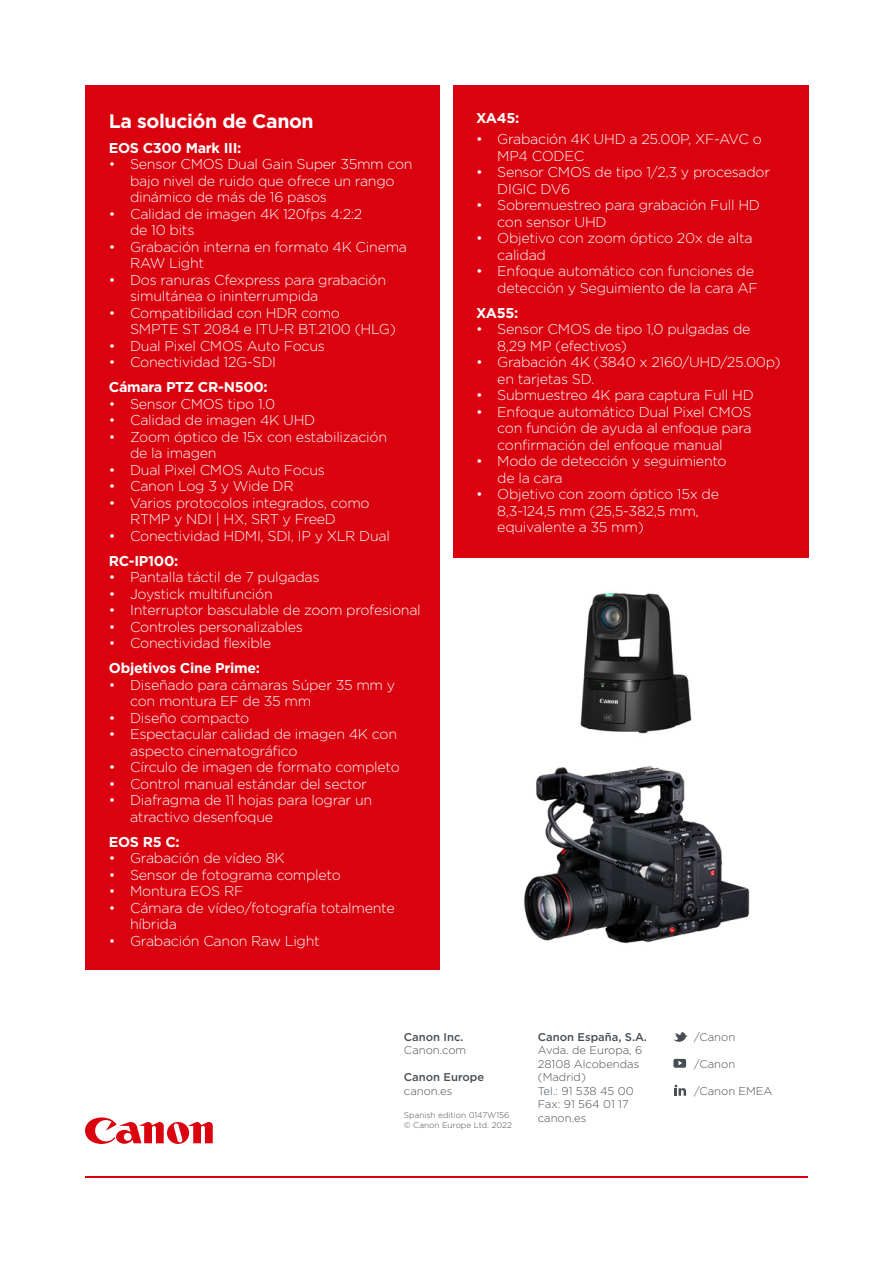
<style>
.page{position:relative;width:893px;height:1263px;background:#fff}
.page>*{position:absolute;margin:0;border:0;box-sizing:border-box;transform-origin:0 0}
.t1{font:700 19.5px "Gotham";letter-spacing:-.02em;color:#fff}
.t2{font:300 14.25px/16.5px "Gotham";letter-spacing:-.02em;color:#fff}
.t3{font:700 14.25px "Gotham";letter-spacing:-.02em;color:#fff}
.t4{font:300 11.25px/13.5px "Gotham";color:#474d52}
.t5{font:500 11.25px "Gotham";color:#474d52}
.t6{font:300 8.25px/9.9px "Gotham";color:#474d52}
</style>
<div class="page">
<svg style="left:85px;top:1117px;width:128px;height:27px"></svg>
<hr style="left:85px;top:1176px;width:723px;height:2px;background:#da020e">
<div style="left:85px;top:85px;width:355px;height:884px;background:#da020e"></div>
<div style="left:453px;top:85px;width:355px;height:472px;background:#da020e"></div>
<img style="left:523px;top:766px;width:227px;height:178px">
<svg style="left:673px;top:1032px;width:14px;height:10px"></svg>
<svg style="left:674px;top:1085px;width:12px;height:11px"></svg>
<svg style="left:673px;top:1059px;width:13px;height:9px"></svg>
<img style="left:580px;top:592px;width:112px;height:142px">
<h1 class="t1" style="left:109px;top:108px;width:206px">La solución de Canon</h1>
<p class="t3" style="left:109px;top:138px;width:134px">EOS C300 Mark III:</p>
<p class="t2" style="left:130px;top:156px;width:284px;text-indent:-21px">• Sensor CMOS Dual Gain Super 35mm con bajo nivel de ruido que ofrece un rango dinámico de más de 16 pasos</p>
<p class="t2" style="left:130px;top:205px;width:234px;text-indent:-21px">• Calidad de imagen 4K 120fps 4:2:2 de 10 bits</p>
<p class="t2" style="left:130px;top:238px;width:278px;text-indent:-21px">• Grabación interna en formato 4K Cinema<br>RAW Light</p>
<p class="t2" style="left:130px;top:271px;width:257px;text-indent:-21px">• Dos ranuras Cfexpress para grabación simultánea o ininterrumpida</p>
<p class="t2" style="left:130px;top:304px;width:267px;text-indent:-21px">• Compatibilidad con HDR como<br>SMPTE ST 2084 e ITU-R BT.2100 (HLG)</p>
<p class="t2" style="left:109px;top:337px;width:218px">• Dual Pixel CMOS Auto Focus</p>
<p class="t2" style="left:109px;top:354px;width:169px">• Conectividad 12G-SDI</p>
<p class="t3" style="left:109px;top:378px;width:160px">Cámara PTZ CR-N500:</p>
<p class="t2" style="left:109px;top:395px;width:168px">• Sensor CMOS tipo 1.0</p>
<p class="t2" style="left:109px;top:412px;width:208px">• Calidad de imagen 4K UHD</p>
<p class="t2" style="left:130px;top:428px;width:258px;text-indent:-21px">• Zoom óptico de 15x con estabilización de la imagen</p>
<p class="t2" style="left:109px;top:461px;width:218px">• Dual Pixel CMOS Auto Focus</p>
<p class="t2" style="left:109px;top:478px;width:186px">• Canon Log 3 y Wide DR</p>
<p class="t2" style="left:130px;top:494px;width:241px;text-indent:-21px">• Varios protocolos integrados, como<br>RTMP y NDI | HX, SRT y FreeD</p>
<p class="t2" style="left:109px;top:527px;width:283px">• Conectividad HDMI, SDI, IP y XLR Dual</p>
<p class="t3" style="left:109px;top:551px;width:71px">RC-IP100:</p>
<p class="t2" style="left:109px;top:569px;width:212px">• Pantalla táctil de 7 pulgadas</p>
<p class="t2" style="left:109px;top:585px;width:165px">• Joystick multifunción</p>
<p class="t2" style="left:109px;top:602px;width:314px">• Interruptor basculable de zoom profesional</p>
<p class="t2" style="left:109px;top:618px;width:196px">• Controles personalizables</p>
<p class="t2" style="left:109px;top:635px;width:164px">• Conectividad flexible</p>
<p class="t3" style="left:109px;top:659px;width:153px">Objetivos Cine Prime:</p>
<p class="t2" style="left:130px;top:676px;width:267px;text-indent:-21px">• Diseñado para cámaras Súper 35 mm y con montura EF de 35 mm</p>
<p class="t2" style="left:109px;top:709px;width:142px">• Diseño compacto</p>
<p class="t2" style="left:130px;top:726px;width:268px;text-indent:-21px">• Espectacular calidad de imagen 4K con aspecto cinematográfico</p>
<p class="t2" style="left:109px;top:759px;width:292px">• Círculo de imagen de formato completo</p>
<p class="t2" style="left:109px;top:775px;width:260px">• Control manual estándar del sector</p>
<p class="t2" style="left:130px;top:792px;width:244px;text-indent:-21px">• Diafragma de 11 hojas para lograr un atractivo desenfoque</p>
<p class="t3" style="left:109px;top:832px;width:72px">EOS R5 C:</p>
<p class="t2" style="left:109px;top:850px;width:177px">• Grabación de vídeo 8K</p>
<p class="t2" style="left:109px;top:866px;width:233px">• Sensor de fotograma completo</p>
<p class="t2" style="left:109px;top:883px;width:136px">• Montura EOS RF</p>
<p class="t2" style="left:130px;top:899px;width:266px;text-indent:-21px">• Cámara de vídeo/fotografía totalmente híbrida</p>
<p class="t2" style="left:109px;top:932px;width:213px">• Grabación Canon Raw Light</p>
<p class="t3" style="left:476px;top:109px;width:45px">XA45:</p>
<p class="t2" style="left:497px;top:131px;width:266px;text-indent:-21px">• Grabación 4K UHD a 25.00P, XF-AVC o<br>MP4 CODEC</p>
<p class="t2" style="left:497px;top:164px;width:274px;text-indent:-21px">• Sensor CMOS de tipo 1/2,3 y procesador<br>DIGIC DV6</p>
<p class="t2" style="left:497px;top:197px;width:264px;text-indent:-21px">• Sobremuestreo para grabación Full HD con sensor UHD</p>
<p class="t2" style="left:497px;top:230px;width:257px;text-indent:-21px">• Objetivo con zoom óptico 20x de alta calidad</p>
<p class="t2" style="left:476px;top:263px;width:283px;text-align:right">• Enfoque automático con funciones de detección y Seguimiento de la cara AF</p>
<p class="t3" style="left:476px;top:303px;width:44px">XA55:</p>
<p class="t2" style="left:497px;top:321px;width:255px;text-indent:-21px">• Sensor CMOS de tipo 1,0 pulgadas de<br>8,29 MP (efectivos)</p>
<p class="t2" style="left:497px;top:354px;width:285px;text-indent:-21px">• Grabación 4K (3840 x 2160/UHD/25.00p) en tarjetas SD.</p>
<p class="t2" style="left:476px;top:387px;width:279px">• Submuestreo 4K para captura Full HD</p>
<p class="t2" style="left:497px;top:403px;width:256px;text-align:justify;text-indent:-21px">• Enfoque automático Dual Pixel CMOS con función de ayuda al enfoque para confirmación del enfoque manual</p>
<p class="t2" style="left:497px;top:453px;width:231px;text-indent:-21px">• Modo de detección y seguimiento de la cara</p>
<p class="t2" style="left:497px;top:486px;width:223px;text-indent:-21px">• Objetivo con zoom óptico 15x de<br>8,3-124,5 mm (25,5-382,5 mm, equivalente a 35 mm)</p>
<p class="t5" style="left:404px;top:1029px;width:61px">Canon Inc.</p>
<p class="t4" style="left:404px;top:1043px;width:64px">Canon.com</p>
<p class="t5" style="left:404px;top:1070px;width:82px">Canon Europe</p>
<p class="t4" style="left:404px;top:1084px;width:50px">canon.es</p>
<p class="t6" style="left:404px;top:1110px;width:110px">Spanish edition 0147W156 © Canon Europe Ltd. 2022</p>
<p class="t5" style="left:538px;top:1029px;width:111px">Canon España, S.A.</p>
<p class="t4" style="left:538px;top:1043px;width:106px">Avda. de Europa, 6<br>28108 Alcobendas (Madrid)<br>Tel.: 91 538 45 00<br>Fax: 91 564 01 17 canon.es</p>
<p class="t4" style="left:694px;top:1030px;width:42px">/Canon</p>
<p class="t4" style="left:694px;top:1057px;width:42px">/Canon</p>
<p class="t4" style="left:694px;top:1084px;width:80px">/Canon EMEA</p>
</div>
